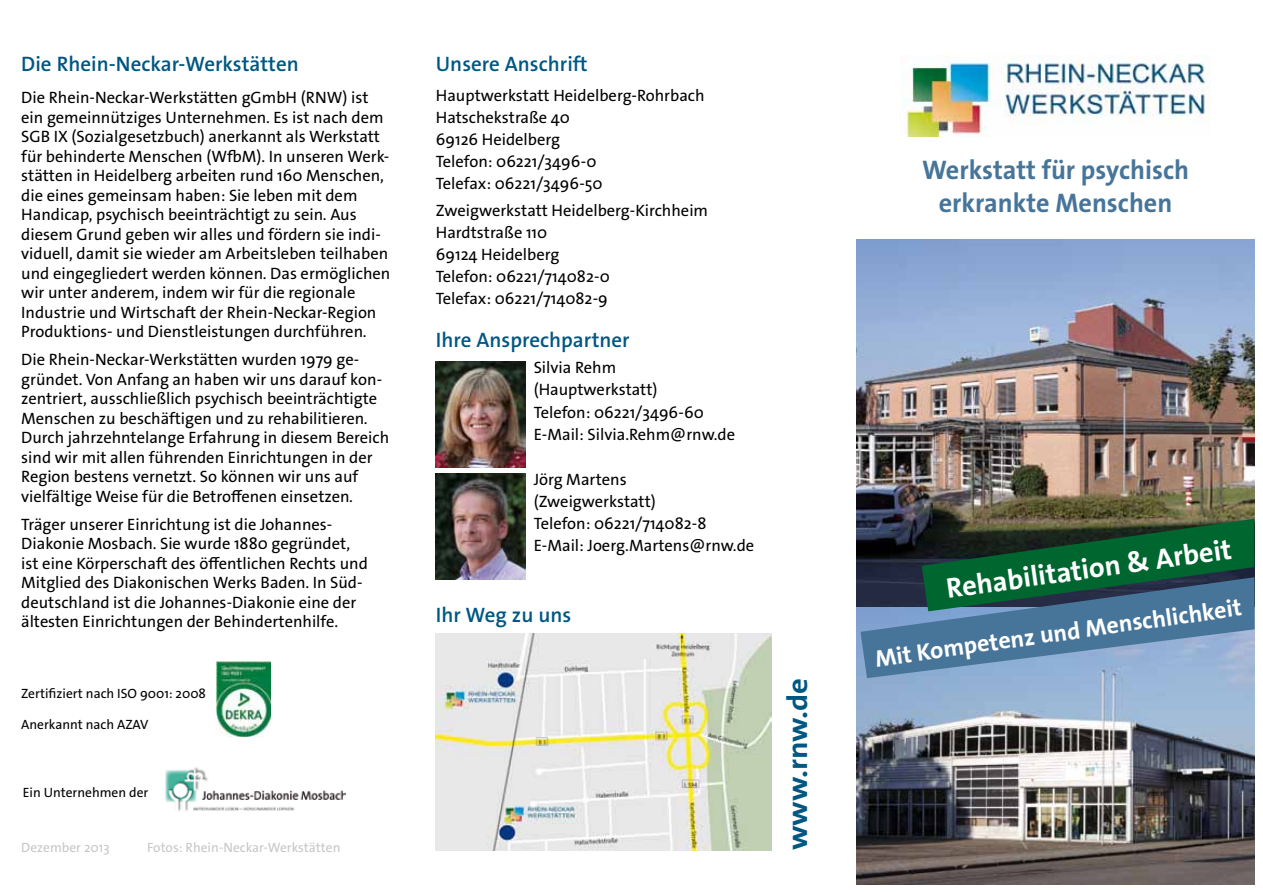
<style>
.page{position:relative;width:1263px;height:893px;background:#fff}
.page>*{position:absolute;margin:0;border:0;box-sizing:border-box;transform-origin:0 0}
.t1{font:700 28.5px "The Sans Os F";color:#fff}
.t2{font:700 28.5px "The Sans Os F";color:#005782;scale:1.08 1}
.t3{font:700 27px/32.7px "The Sans Os F";color:#47759a;text-align:center}
.t4{font:700 24px "The Sans Os F";color:#fff}
.t5{font:600 21px "The Sans Os F";color:#005782}
.t6{font:16.5px/19.5px "The Sans Os F";color:#000}
.t7{font:13.5px "The Sans Os F";color:#000}
.t8{font:13.5px "The Sans Os F";color:#c6c7c8}
</style>
<div class="page">
<img style="left:857px;top:240px;width:397px;height:644px">
<img style="left:901px;top:55px;width:309px;height:82px">
<svg style="left:860px;top:519px;width:394px;height:159px"></svg>
<img style="left:165px;top:767px;width:181px;height:44px">
<img style="left:436px;top:361px;width:89px;height:107px">
<img style="left:436px;top:473px;width:89px;height:106px">
<img style="left:436px;top:634px;width:336px;height:216px">
<img style="left:217px;top:661px;width:53px;height:76px">
<p class="t5" style="left:21px;top:50px;width:279px">Die Rhein-Neckar-Werkstätten</p>
<p class="t6" style="left:21px;top:88px;width:371px">Die Rhein-Neckar-Werkstätten gGmbH (RNW) ist ein gemeinnütziges Unternehmen. Es ist nach dem SGB IX (Sozialgesetzbuch) anerkannt als Werkstatt für behinderte Menschen (WfbM). In unseren Werk&shy;stätten in Heidelberg arbeiten rund 160 Menschen, die eines gemeinsam haben: Sie leben mit dem Handicap, psychisch beeinträchtigt zu sein. Aus diesem Grund geben wir alles und fördern sie indi&shy;viduell, damit sie wieder am Arbeitsleben teilhaben und eingegliedert werden können. Das ermöglichen wir unter anderem, indem wir für die regionale Industrie und Wirtschaft der Rhein-Neckar-Region Produktions- und Dienstleistungen durchführen.</p>
<p class="t6" style="left:21px;top:350px;width:369px">Die Rhein-Neckar-Werkstätten wurden 1979 ge&shy;gründet. Von Anfang an haben wir uns darauf kon&shy;zentriert, ausschließlich psychisch beeinträchtigte Menschen zu beschäftigen und zu rehabilitieren.<br>Durch jahrzehntelange Erfahrung in diesem Bereich sind wir mit allen führenden Einrichtungen in der Region bestens vernetzt. So können wir uns auf vielfältige Weise für die Betroffenen einsetzen.</p>
<p class="t6" style="left:21px;top:514px;width:348px">Träger unserer Einrichtung ist die Johannes-Diakonie Mosbach. Sie wurde 1880 gegründet, ist eine Körperschaft des öffentlichen Rechts und Mitglied des Diakonischen Werks Baden. In Süd&shy;deutschland ist die Johannes-Diakonie eine der ältesten Einrichtungen der Behindertenhilfe.</p>
<p class="t7" style="left:21px;top:685px;width:186px">Zertifiziert nach ISO 9001: 2008</p>
<p class="t7" style="left:21px;top:715px;width:129px">Anerkannt nach AZAV</p>
<p class="t7" style="left:23px;top:783px;width:127px">Ein Unternehmen der</p>
<p class="t8" style="left:21px;top:839px;width:90px">Dezember 2013</p>
<p class="t8" style="left:147px;top:839px;width:195px">Fotos: Rhein-Neckar-Werkstätten</p>
<p class="t5" style="left:436px;top:50px;width:153px">Unsere Anschrift</p>
<p class="t6" style="left:436px;top:85px;width:270px;line-height:22px">Hauptwerkstatt Heidelberg-Rohrbach<br>Hatschekstraße 40<br>69126 Heidelberg<br>Telefon: 06221/3496-0<br>Telefax: 06221/3496-50</p>
<p class="t6" style="left:436px;top:199px;width:274px;line-height:22px">Zweigwerkstatt Heidelberg-Kirchheim<br>Hardtstraße 110<br>69124 Heidelberg<br>Telefon: 06221/714082-0<br>Telefax: 06221/714082-9</p>
<p class="t5" style="left:436px;top:327px;width:195px">Ihre Ansprechpartner</p>
<p class="t6" style="left:534px;top:357px;width:203px;line-height:22px">Silvia Rehm (Hauptwerkstatt)<br>Telefon: 06221/3496-60<br>E-Mail: Silvia.Rehm@rnw.de</p>
<p class="t6" style="left:534px;top:468px;width:222px;line-height:22px">Jörg Martens<br>(Zweigwerkstatt)<br>Telefon: 06221/714082-8<br>E-Mail: Joerg.Martens@rnw.de</p>
<p class="t5" style="left:436px;top:602px;width:137px">Ihr Weg zu uns</p>
<h1 class="t2" style="left:779px;top:850px;width:161px;rotate:-90deg">www.rnw.de</h1>
<h2 class="t3" style="left:922px;top:154px;width:269px">Werkstatt für psychisch erkrankte Menschen</h2>
<h1 class="t1" style="left:944px;top:571px;width:289px;rotate:-8deg">Rehabilitation &amp; Arbeit</h1>
<h3 class="t4" style="left:873px;top:643px;width:371px;rotate:-8deg">Mit Kompetenz und Menschlichkeit</h3>
</div>
